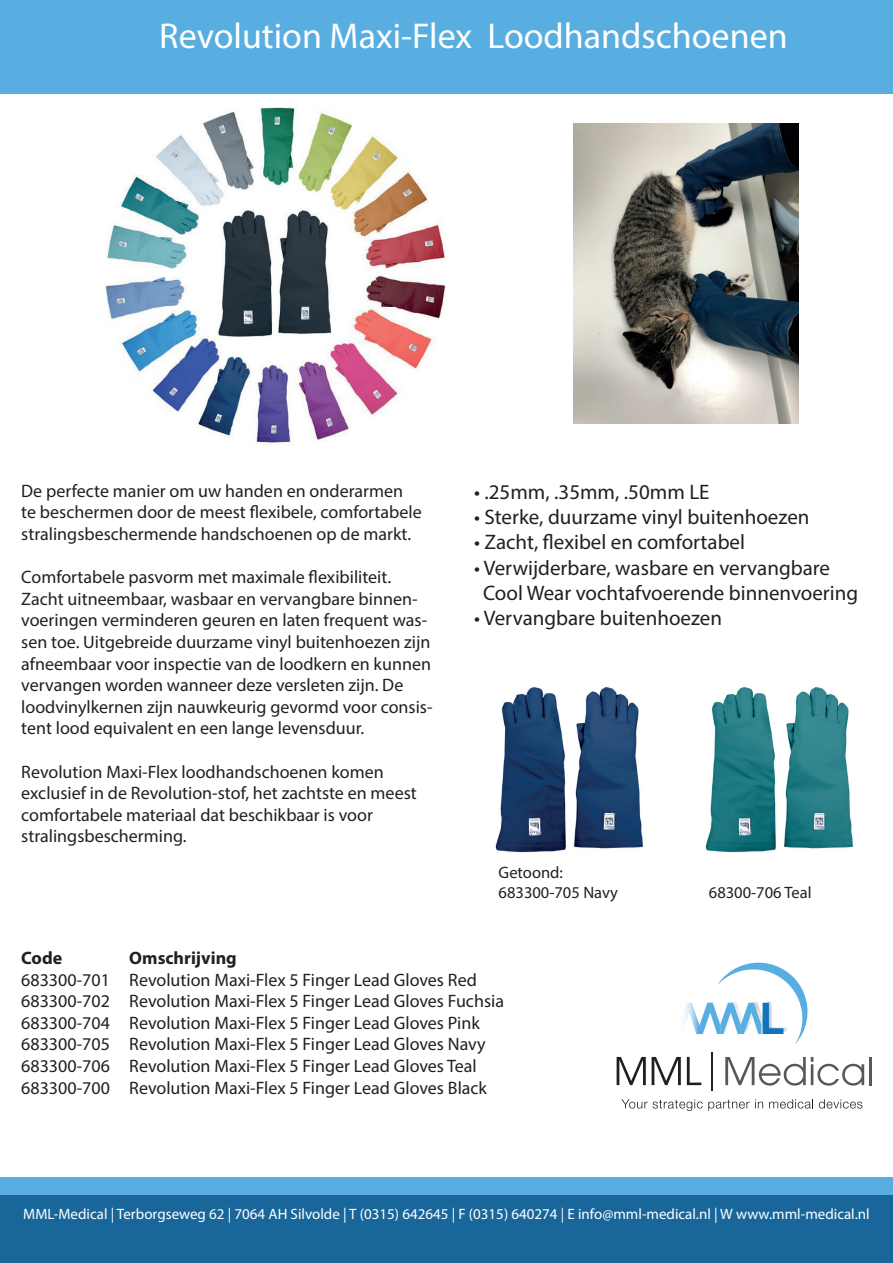
<style>
.page{position:relative;width:893px;height:1263px;background:#fff}
.page>*{position:absolute;margin:0;border:0;box-sizing:border-box;transform-origin:0 0}
.t1{font:36px "Myriad Pro";color:#fff}
.t2{font:21px/25.2px "Myriad Pro";color:#231f20}
.t3{font:18px/21.6px "Myriad Pro";color:#231f20}
.t4{font:700 18px "Myriad Pro";color:#231f20}
.t5{font:16.5px/19.8px "Myriad Pro";color:#231f20}
.t6{font:15px "Myriad Pro";color:#fff}
</style>
<div class="page">
<div style="left:0;top:1195px;width:893px;height:68px;background:#19669b"></div>
<div style="left:0;top:1178px;width:893px;height:17px;background:#59aee1"></div>
<svg style="left:617px;top:1057px;width:29px;height:28px"></svg>
<svg style="left:652px;top:1057px;width:29px;height:28px"></svg>
<svg style="left:687px;top:1057px;width:14px;height:28px"></svg>
<svg style="left:725px;top:1057px;width:139px;height:28px"></svg>
<hr style="left:869px;top:1057px;width:3px;height:28px;background:#57585a">
<hr style="left:712px;top:1052px;width:1px;height:39px;background:#231f20">
<svg style="left:684px;top:963px;width:124px;height:81px"></svg>
<svg style="left:621px;top:1099px;width:142px;height:12px"></svg>
<svg style="left:769px;top:1099px;width:44px;height:9px"></svg>
<svg style="left:819px;top:1099px;width:43px;height:9px"></svg>
<div style="left:0;top:0;width:893px;height:94px;background:#59aee1"></div>
<img style="left:105px;top:107px;width:341px;height:338px">
<img style="left:495px;top:687px;width:148px;height:166px">
<img style="left:705px;top:687px;width:148px;height:166px">
<img style="left:573px;top:123px;width:225px;height:300px">
<h1 class="t1" style="left:159px;top:14px;width:630px">Revolution Maxi-Flex Loodhandschoenen</h1>
<p class="t3" style="left:21px;top:480px;width:402px">De perfecte manier om uw handen en onderarmen te beschermen door de meest flexibele, comfortabele stralingsbeschermende handschoenen op de markt.</p>
<p class="t3" style="left:21px;top:566px;width:413px">Comfortabele pasvorm met maximale flexibiliteit.<br>Zacht uitneembaar, wasbaar en vervangbare binnen&shy;voeringen verminderen geuren en laten frequent was&shy;sen toe. Uitgebreide duurzame vinyl buitenhoezen zijn afneembaar voor inspectie van de loodkern en kunnen vervangen worden wanneer deze versleten zijn. De loodvinylkernen zijn nauwkeurig gevormd voor consis&shy;tent lood equivalent en een lange levensduur.</p>
<p class="t3" style="left:21px;top:760px;width:397px">Revolution Maxi-Flex loodhandschoenen komen exclusief in de Revolution-stof, het zachtste en meest comfortabele materiaal dat beschikbaar is voor stralingsbescherming.</p>
<p class="t2" style="left:474px;top:479px;width:237px">• .25mm, .35mm, .50mm LE</p>
<p class="t2" style="left:474px;top:504px;width:337px">• Sterke, duurzame vinyl buitenhoezen</p>
<p class="t2" style="left:474px;top:529px;width:272px">• Zacht, flexibel en comfortabel</p>
<p class="t2" style="left:483px;top:555px;width:377px;text-indent:-9px">• Verwijderbare, wasbare en vervangbare<br>Cool Wear vochtafvoerende binnenvoering</p>
<p class="t2" style="left:474px;top:605px;width:249px">• Vervangbare buitenhoezen</p>
<p class="t5" style="left:499px;top:863px;width:121px">Getoond:<br>683300-705 Navy</p>
<p class="t5" style="left:709px;top:882px;width:104px">68300-706 Teal</p>
<p class="t4" style="left:21px;top:946px;width:43px">Code</p>
<p class="t4" style="left:129px;top:946px;width:109px">Omschrijving</p>
<p class="t3" style="left:21px;top:968px;width:484px">683300-701 Revolution Maxi-Flex 5 Finger Lead Gloves Red 683300-702 Revolution Maxi-Flex 5 Finger Lead Gloves Fuchsia 683300-704 Revolution Maxi-Flex 5 Finger Lead Gloves Pink 683300-705 Revolution Maxi-Flex 5 Finger Lead Gloves Navy 683300-706 Revolution Maxi-Flex 5 Finger Lead Gloves Teal 683300-700 Revolution Maxi-Flex 5 Finger Lead Gloves Black</p>
<p class="t6" style="left:23px;top:1205px;width:848px">MML-Medical | Terborgseweg 62 | 7064 AH Silvolde | T (0315) 642645 | F (0315) 640274 | E info@mml-medical.nl | W www.mml-medical.nl</p>
</div>
